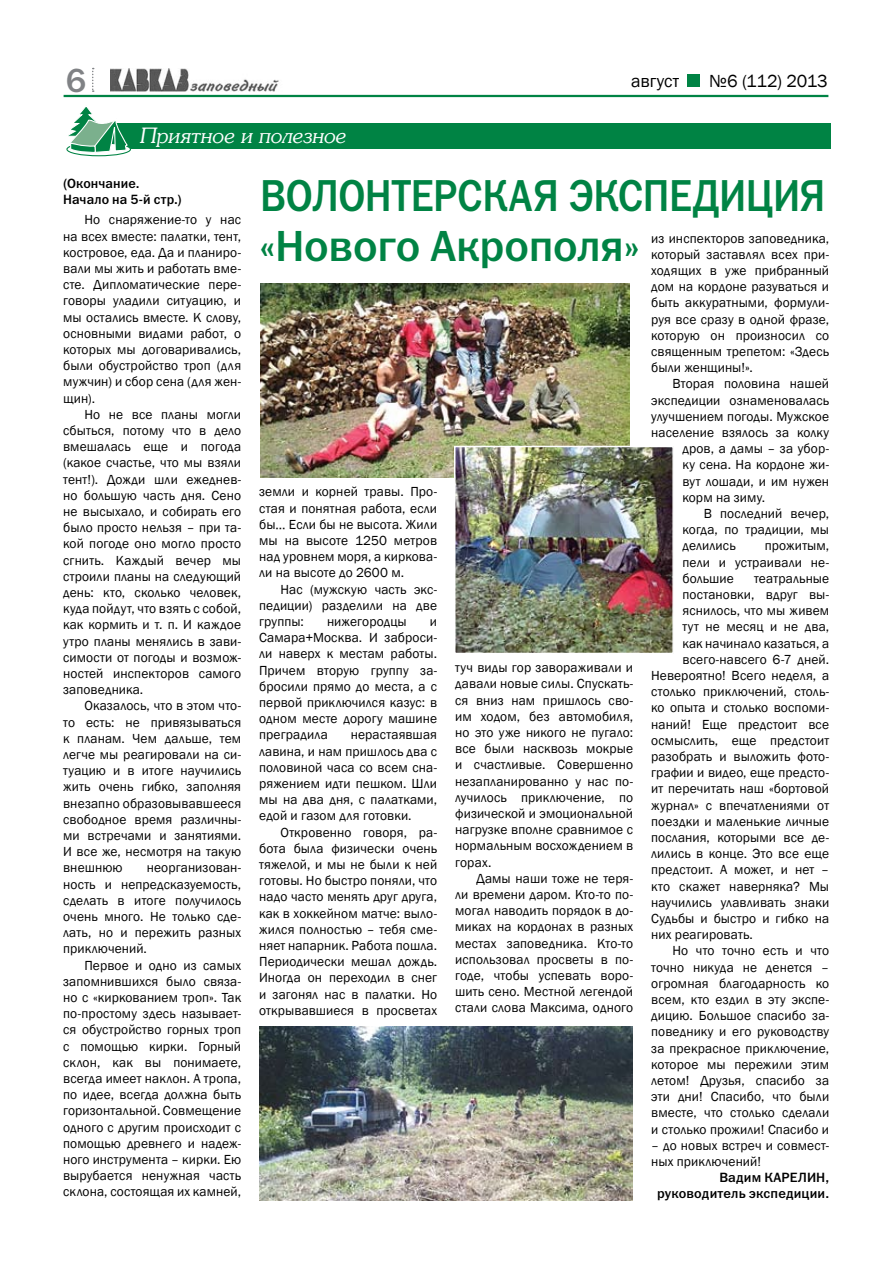
<style>
.page{position:relative;width:893px;height:1263px;background:#fff}
.page>*{position:absolute;margin:0;border:0;box-sizing:border-box;transform-origin:0 0}
.t1{font:45px "Franklin Gothic Medium C";color:#008344;scale:.89 1}
.t2{font:43.8px "Franklin Gothic Medium C";letter-spacing:-.005em;color:#008344}
.t3{font:33.75px "Franklin Gothic Medium C";color:#808285}
.t4{font:italic 21px "Souvienne";color:#fff}
.t5{font:18px "Franklin Gothic";letter-spacing:-.005em;color:#000}
.t6{font:13.5px/16.2px "Franklin Gothic";letter-spacing:.01em;color:#000;text-align:justify}
.t7{font:13.5px/16.2px "Franklin Gothic Medium C";letter-spacing:.01em;color:#000}
</style>
<div class="page">
<hr style="left:64px;top:95px;width:764px;height:2px;background:#008344">
<img style="left:110px;top:69px;width:169px;height:23px">
<div style="left:687px;top:74px;width:13px;height:13px;background:#008344"></div>
<svg style="left:92px;top:68px;width:2px;height:24px"></svg>
<img style="left:261px;top:284px;width:368px;height:193px">
<img style="left:259px;top:1026px;width:373px;height:174px">
<img style="left:457px;top:449px;width:214px;height:202px">
<div style="left:454px;top:446px;width:220px;height:208px;border:2px solid #fff"></div>
<div style="left:104px;top:124px;width:727px;height:25px;background:#008344"></div>
<svg style="left:67px;top:143px;width:63px;height:13px"></svg>
<div style="left:66px;top:142px;width:65px;height:14px;border:1px solid #008344;border-radius:50%"></div>
<svg style="left:66px;top:107px;width:62px;height:46px"></svg>
<h3 class="t3" style="left:66px;top:61px;width:22px">6</h3>
<h3 class="t5" style="left:631px;top:69px;width:50px">август</h3>
<h3 class="t5" style="left:709px;top:69px;width:120px">№6 (112) 2013</h3>
<h3 class="t4" style="left:140px;top:123px;width:208px">Приятное и полезное</h3>
<h1 class="t1" style="left:260px;top:171px;width:58px">Волонтерская</h1>
<h1 class="t1" style="left:568px;top:171px;width:30px">экспедиция</h1>
<h2 class="t2" style="left:260px;top:222px;width:382px">«Нового Акрополя»</h2>
<p class="t7" style="left:63px;top:175px;width:120px">(Окончание.<br>Начало на 5-й стр.)</p>
<p class="t6" style="left:63px;top:212px;width:180px;text-indent:21px">Но снаряжение-то у нас на всех вместе: палатки, тент, костровое, еда. Да и планиро&shy;вали мы жить и работать вме&shy;сте. Дипломатические пере&shy;говоры уладили ситуацию, и мы остались вместе. К слову, основными видами работ, о которых мы договаривались, были обустройство троп (для мужчин) и сбор сена (для жен&shy;щин).</p>
<p class="t6" style="left:63px;top:406px;width:179px;text-indent:21px">Но не все планы могли сбыться, потому что в дело вмешалась еще и погода (какое счастье, что мы взяли тент!). Дожди шли ежеднев&shy;но большую часть дня. Сено не высыхало, и собирать его было просто нельзя – при та&shy;кой погоде оно могло просто сгнить. Каждый вечер мы строили планы на следующий день: кто, сколько человек, куда пойдут, что взять с собой, как кормить и т. п. И каждое утро планы менялись в зави&shy;симости от погоды и возмож&shy;ностей инспекторов самого заповедника.</p>
<p class="t6" style="left:63px;top:698px;width:180px;text-indent:21px">Оказалось, что в этом что&shy;то есть: не привязываться к планам. Чем дальше, тем легче мы реагировали на си&shy;туацию и в итоге научились жить очень гибко, заполняя внезапно образовывавшееся свободное время различны&shy;ми встречами и занятиями.<br>И все же, несмотря на такую внешнюю</p>
<p class="t6" style="left:651px;top:230px;width:180px">из инспекторов заповедника, который заставлял всех при&shy;ходящих в уже прибранный дом на кордоне разуваться и быть аккуратными, формули&shy;руя все сразу в одной фразе, которую он произносил со священным трепетом: «Здесь были женщины!».</p>
<p class="t6" style="left:672px;top:376px;width:158px">Вторая половина нашей</p>
<p class="t6" style="left:651px;top:392px;width:179px">экспедиции ознаменовалась</p>
<p class="t6" style="left:651px;top:408px;width:180px">улучшением погоды. Мужское</p>
<p class="t6" style="left:651px;top:425px;width:179px">население взялось за колку</p>
<p class="t6" style="left:682px;top:441px;width:148px">дров, а дамы – за убор-</p>
<p class="t6" style="left:682px;top:457px;width:148px">ку сена. На кордоне жи-</p>
<p class="t6" style="left:682px;top:473px;width:148px">вут лошади, и им нужен</p>
<p class="t6" style="left:682px;top:489px;width:84px">корм на зиму.</p>
<p class="t6" style="left:704px;top:506px;width:127px">В последний вечер,</p>
<p class="t6" style="left:682px;top:522px;width:148px">когда, по традиции, мы</p>
<p class="t6" style="left:682px;top:538px;width:55px">делились</p>
<p class="t6" style="left:259px;top:484px;width:179px">земли и корней травы. Про&shy;стая и понятная работа, если бы… Если бы не высота. Жили мы на высоте 1250 метров над уровнем моря, а киркова&shy;ли на высоте до 2600 м.</p>
<p class="t6" style="left:259px;top:581px;width:179px;text-indent:21px">Нас (мужскую часть экс&shy;педиции) разделили на две группы:</p>
<p class="t6" style="left:682px;top:538px;width:148px;text-indent:82px">прожитым, пели и устраивали не&shy;большие</p>
<p class="t6" style="left:754px;top:570px;width:77px">театральные</p>
<p class="t6" style="left:682px;top:587px;width:148px">постановки, вдруг вы-</p>
<p class="t6" style="left:682px;top:603px;width:148px">яснилось, что мы живем</p>
<p class="t6" style="left:682px;top:619px;width:148px">тут не месяц и не два,</p>
<p class="t6" style="left:682px;top:635px;width:148px">как начинало казаться, а</p>
<p class="t6" style="left:682px;top:651px;width:148px">всего-навсего 6-7 дней.</p>
<p class="t6" style="left:651px;top:668px;width:179px">Невероятно! Всего неделя, а</p>
<p class="t6" style="left:651px;top:684px;width:179px">столько приключений, столь-</p>
<p class="t6" style="left:651px;top:700px;width:179px">ко опыта и столько воспоми-</p>
<p class="t6" style="left:651px;top:716px;width:179px">наний! Еще предстоит все</p>
<p class="t6" style="left:651px;top:732px;width:179px">осмыслить, еще предстоит</p>
<p class="t6" style="left:651px;top:749px;width:179px">разобрать и выложить фото-</p>
<p class="t6" style="left:651px;top:765px;width:179px">графии и видео, еще предсто-</p>
<p class="t6" style="left:651px;top:781px;width:179px">ит перечитать наш «бортовой</p>
<p class="t6" style="left:651px;top:797px;width:179px">журнал» с впечатлениями от</p>
<p class="t6" style="left:651px;top:813px;width:179px">поездки и маленькие личные</p>
<p class="t6" style="left:651px;top:830px;width:179px">послания, которыми все де-</p>
<p class="t6" style="left:651px;top:846px;width:180px">лились в конце. Это все еще</p>
<p class="t6" style="left:651px;top:862px;width:179px">предстоит. А может, и нет –</p>
<p class="t6" style="left:651px;top:878px;width:179px">кто скажет наверняка? Мы</p>
<p class="t6" style="left:651px;top:894px;width:180px">научились улавливать знаки</p>
<p class="t6" style="left:651px;top:911px;width:179px">Судьбы и быстро и гибко на</p>
<p class="t6" style="left:651px;top:927px;width:103px">них реагировать.</p>
<p class="t6" style="left:672px;top:943px;width:158px">Но что точно есть и что</p>
<p class="t6" style="left:651px;top:959px;width:179px">точно никуда не денется –</p>
<p class="t6" style="left:651px;top:975px;width:179px">огромная благодарность ко</p>
<p class="t6" style="left:651px;top:992px;width:179px">всем, кто ездил в эту экспе-</p>
<p class="t6" style="left:651px;top:1008px;width:179px">дицию. Большое спасибо за-</p>
<p class="t6" style="left:651px;top:1024px;width:179px">поведнику и его руководству</p>
<p class="t6" style="left:651px;top:1040px;width:179px">за прекрасное приключение,</p>
<p class="t6" style="left:651px;top:1056px;width:179px">которое мы пережили этим</p>
<p class="t6" style="left:651px;top:1073px;width:179px">летом! Друзья, спасибо за</p>
<p class="t6" style="left:651px;top:1089px;width:179px">эти дни! Спасибо, что были</p>
<p class="t6" style="left:651px;top:1105px;width:179px">вместе, что столько сделали</p>
<p class="t6" style="left:651px;top:1121px;width:179px">и столько прожили! Спасибо и</p>
<p class="t6" style="left:651px;top:1137px;width:179px">– до новых встреч и совмест&shy;ных приключений!</p>
<p class="t7" style="left:657px;top:1169px;width:174px;text-align:right">Вадим КАРЕЛИН, руководитель экспедиции.</p>
<p class="t6" style="left:327px;top:614px;width:81px">нижегородцы</p>
<p class="t6" style="left:259px;top:614px;width:179px;text-indent:171px">и Самара+Москва. И заброси&shy;ли наверх к местам работы.<br>Причем вторую группу за&shy;бросили прямо до места, а с первой приключился казус: в одном месте дорогу машине преградила</p>
<p class="t6" style="left:455px;top:660px;width:180px">туч виды гор завораживали и давали новые силы. Спускать&shy;ся вниз нам пришлось сво&shy;им ходом, без автомобиля, но это уже никого не пугало: все были насквозь мокрые и счастливые. Совершенно незапланированно у нас по&shy;лучилось приключение, по физической и эмоциональной нагрузке вполне сравнимое с нормальным восхождением в горах.</p>
<p class="t6" style="left:455px;top:870px;width:179px;text-indent:21px">Дамы наши тоже не теря&shy;ли времени даром. Кто-то по&shy;могал наводить порядок в до&shy;миках на кордонах в разных местах заповедника. Кто-то использовал просветы в по&shy;годе, чтобы успевать воро&shy;шить сено. Местной легендой стали слова Максима, одного</p>
<p class="t6" style="left:259px;top:727px;width:180px;text-indent:92px">нерастаявшая лавина, и нам пришлось два с половиной часа со всем сна&shy;ряжением идти пешком. Шли мы на два дня, с палатками, едой и газом для готовки.</p>
<p class="t6" style="left:259px;top:824px;width:180px;text-indent:21px">Откровенно говоря, ра&shy;бота была физически очень тяжелой, и мы не были к ней готовы. Но быстро поняли, что надо часто менять друг друга, как в хоккейном матче: выло&shy;жился полностью – тебя сме&shy;няет напарник. Работа пошла.<br>Периодически мешал дождь.<br>Иногда он переходил в снег и загонял нас в палатки. Но открывавшиеся в просветах</p>
<p class="t6" style="left:63px;top:860px;width:179px;text-indent:84px">неорганизован&shy;ность и непредсказуемость, сделать в итоге получилось очень много. Не только сде&shy;лать, но и пережить разных приключений.</p>
<p class="t6" style="left:63px;top:957px;width:180px;text-indent:21px">Первое и одно из самых запомнившихся было связа&shy;но с «киркованием троп». Так по-простому здесь называет&shy;ся обустройство горных троп с помощью кирки. Горный склон, как вы понимаете, всегда имеет наклон. А тропа, по идее, всегда должна быть горизонтальной. Совмещение одного с другим происходит с помощью древнего и надеж&shy;ного инструмента – кирки. Ею вырубается ненужная часть склона, состоящая их камней,</p>
</div>
